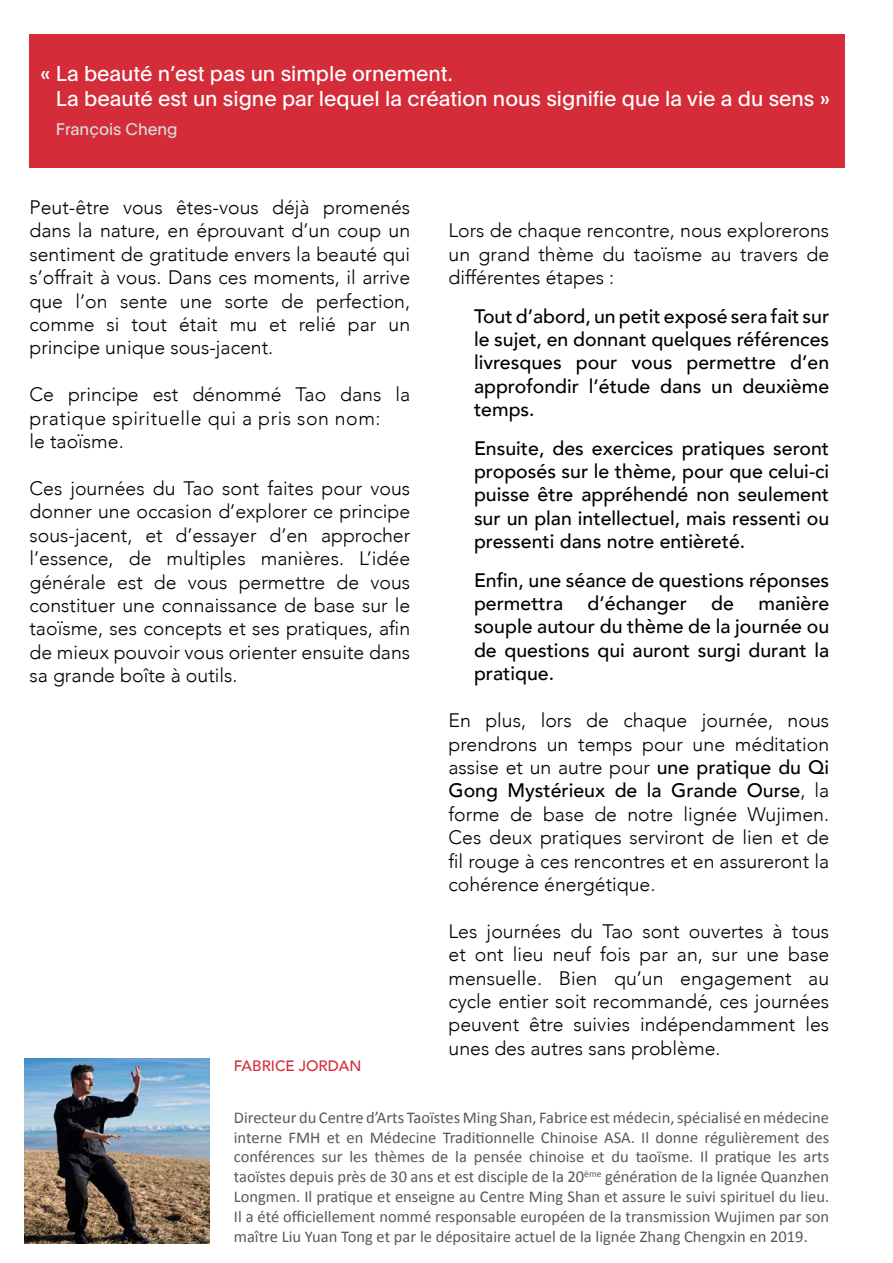
<style>
.page{position:relative;width:893px;height:1263px;background:#fff}
.page>*{position:absolute;margin:0;border:0;box-sizing:border-box;transform-origin:0 0}
.t1{font:21px/25.2px "Plain";color:#fff}
.t2{font:300 19.5px/23.4px "Avenir";color:#000;text-align:justify}
.t3{font:500 19.5px/23.4px "Avenir";color:#000;text-align:justify}
.t4{font:16.5px/19.8px "Calibri";color:#585857;text-align:justify}
.t5{font:16.5px "Plain";color:#d9d9d9}
.t6{font:500 15px "Avenir";color:#d42c38}
.s1{font-weight:500}
</style>
<div class="page">
<img style="left:24px;top:1058px;width:185px;height:186px">
<div style="left:29px;top:34px;width:816px;height:134px;background:#d42c38"></div>
<p class="t1" style="left:56px;top:60px;width:776px;text-indent:-16px">« La beauté n’est pas un simple ornement.<br>La beauté est un signe par lequel la création nous signifie que la vie a du sens »</p>
<p class="t5" style="left:56px;top:117px;width:123px">François Cheng</p>
<p class="t2" style="left:29px;top:196px;width:382px">Peut-être vous êtes-vous déjà promenés dans la nature, en éprouvant d’un coup un sentiment de gratitude envers la beauté qui s’offrait à vous. Dans ces moments, il arrive que l’on sente une sorte de perfection, comme si tout était mu et relié par un principe unique sous-jacent.</p>
<p class="t2" style="left:29px;top:383px;width:382px;text-align:left">Ce principe est dénommé Tao dans la pratique spirituelle qui a pris son nom:<br>le taoïsme.</p>
<p class="t2" style="left:29px;top:476px;width:382px">Ces journées du Tao sont faites pour vous donner une occasion d’explorer ce principe sous-jacent, et d’essayer d’en approcher l’essence, de multiples manières. L’idée générale est de vous permettre de vous constituer une connaissance de base sur le taoïsme, ses concepts et ses pratiques, afin de mieux pouvoir vous orienter ensuite dans sa grande boîte à outils.</p>
<p class="t2" style="left:448px;top:219px;width:382px">Lors de chaque rencontre, nous explorerons un grand thème du taoïsme au travers de différentes étapes :</p>
<p class="t3" style="left:474px;top:303px;width:357px">Tout d’abord, un petit exposé sera fait sur le sujet, en donnant quelques références livresques pour vous permettre d’en approfondir l’étude dans un deuxième temps.</p>
<p class="t3" style="left:474px;top:435px;width:357px">Ensuite, des exercices pratiques seront proposés sur le thème, pour que celui-ci puisse être appréhendé non seulement sur un plan intellectuel, mais ressenti ou pressenti dans notre entièreté.</p>
<p class="t3" style="left:474px;top:567px;width:357px">Enfin, une séance de questions réponses permettra d’échanger de manière souple autour du thème de la journée ou de questions qui auront surgi durant la pratique.</p>
<p class="t2" style="left:448px;top:709px;width:382px">En plus, lors de chaque journée, nous prendrons un temps pour une méditation assise et un autre pour <span class="s1">une pratique du Qi Gong Mystérieux de la Grande Ourse</span>, la forme de base de notre lignée Wujimen.<br>Ces deux pratiques serviront de lien et de fil rouge à ces rencontres et en assureront la cohérence énergétique.</p>
<p class="t2" style="left:448px;top:919px;width:382px">Les journées du Tao sont ouvertes à tous et ont lieu neuf fois par an, sur une base mensuelle. Bien qu’un engagement au cycle entier soit recommandé, ces journées peuvent être suivies indépendamment les unes des autres sans problème.</p>
<p class="t6" style="left:234px;top:1053px;width:129px">FABRICE JORDAN</p>
<p class="t4" style="left:234px;top:1107px;width:597px">Directeur du Centre d’Arts Taoïstes Ming Shan, Fabrice est médecin, spécialisé en médecine interne FMH et en Médecine Traditionnelle Chinoise ASA. Il donne régulièrement des conférences sur les thèmes de la pensée chinoise et du taoïsme. Il pratique les arts taoïstes depuis près de 30 ans et est disciple de la 20<sup>ème</sup> génération de la lignée Quanzhen Longmen. Il pratique et enseigne au Centre Ming Shan et assure le suivi spirituel du lieu.<br>Il a été officiellement nommé responsable européen de la transmission Wujimen par son maître Liu Yuan Tong et par le dépositaire actuel de la lignée Zhang Chengxin en 2019.</p>
</div>
